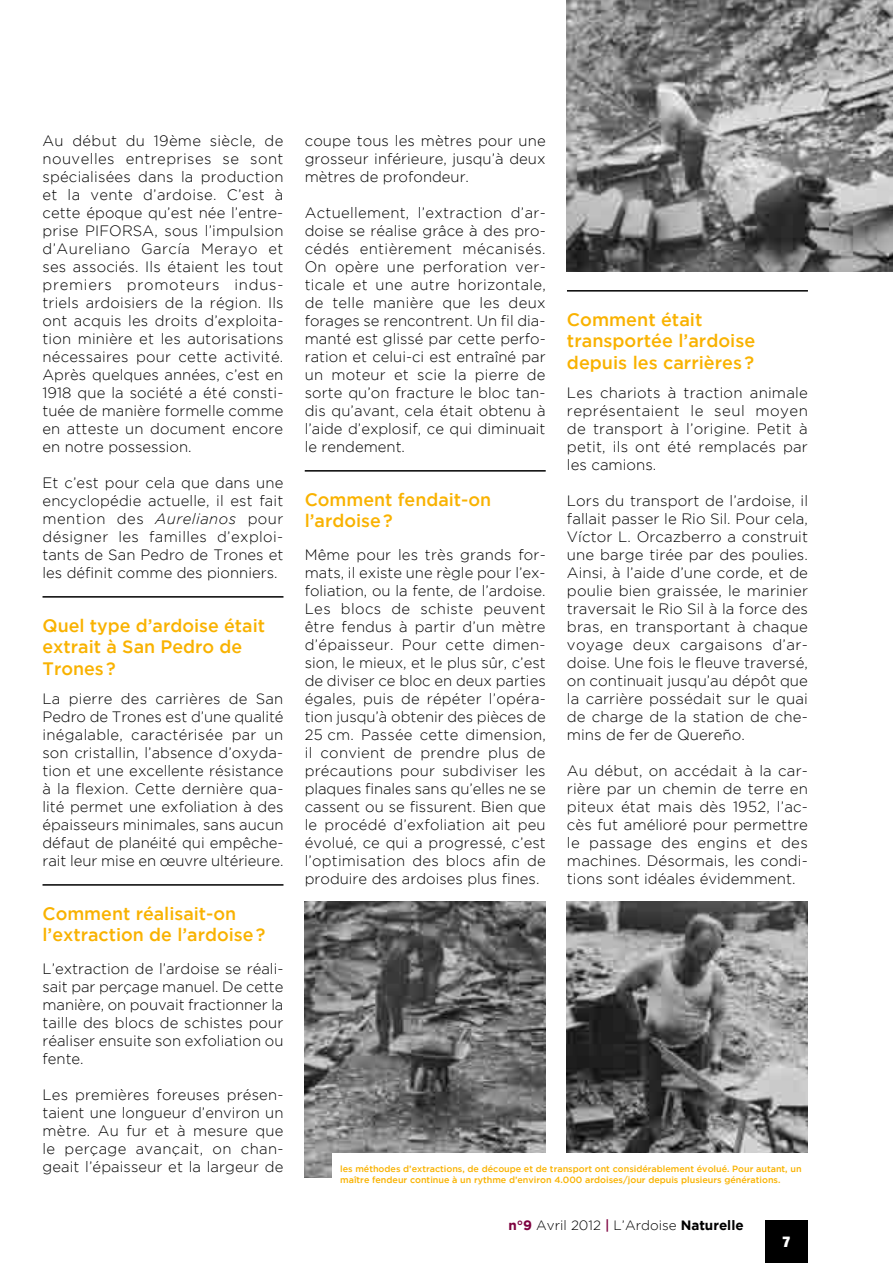
<style>
.page{position:relative;width:893px;height:1263px;background:#fff}
.page>*{position:absolute;margin:0;border:0;box-sizing:border-box;transform-origin:0 0}
.t1{font:500 18px/21.6px "Gotham";color:#f9b200}
.t2{font:300 15px/18px "Gotham";letter-spacing:.005em;color:#000;text-align:justify}
.t3{font:900 expanded 15px "Helvetica Neue LT";color:#fff}
.t4{font:300 13.5px "Gotham";color:#000}
.t5{font:500 9px/10.8px "Gotham";color:#f9b200}
.s1{font-style:italic}
.s2{font-weight:700;color:#7d003f}
.s3{font-weight:500;color:#7d003f}
.s4{font-weight:700}
</style>
<div class="page">
<div style="left:765px;top:1220px;width:43px;height:43px;background:#000"></div>
<hr style="left:43px;top:596px;width:240px;height:2px;background:#000">
<hr style="left:43px;top:884px;width:240px;height:2px;background:#000">
<hr style="left:305px;top:470px;width:241px;height:2px;background:#000">
<hr style="left:567px;top:290px;width:241px;height:2px;background:#000">
<img style="left:567px;top:0;width:326px;height:272px">
<img style="left:305px;top:902px;width:241px;height:276px">
<img style="left:567px;top:902px;width:241px;height:251px">
<div style="left:332px;top:1154px;width:484px;height:37px;background:#fff"></div>
<p class="t2" style="left:43px;top:131px;width:243px">Au début du 19ème siècle, de nouvelles entreprises se sont spécialisées dans la production et la vente d’ardoise. C’est à cette époque qu’est née l’entre&shy;prise PIFORSA</p>
<p class="t2" style="left:43px;top:221px;width:243px;text-indent:112px">, sous l’impulsion d’Aureliano García Merayo et ses associés. I ls étaient les tout premiers promoteurs indus&shy;triels ardoisiers de la région. Ils ont acquis les droits d’exploita&shy;tion minière et les autorisations nécessaires pour cette activité.<br>Après quelques années, c’est en 1918 que la société a été consti&shy;tuée de manière formelle comme en atteste un document encore en notre possession.</p>
<p class="t2" style="left:43px;top:473px;width:242px">Et c’est pour cela que dans une encyclopédie actuelle, il est fait mention des <span class="s1">Aurelianos</span> pour désigner les familles d’exploi&shy;tants de San Pedro de Trones et les définit comme des pionniers.</p>
<p class="t1" style="left:43px;top:614px;width:224px">Quel type d’ardoise était extrait à San Pedro de<br>Trones?</p>
<p class="t2" style="left:43px;top:689px;width:243px">La pierre des carrières de San Pedro de Trones est d’une qualité inégalable, caractérisée par un son cristallin, l’absence d’oxyda&shy;tion et une excellente résistance à la flexion. Cette dernière qua&shy;lité permet une exfoliation à des épaisseurs minimales, sans aucun défaut de planéité qui empêche&shy;rait leur mise en œuvre ultérieure.</p>
<p class="t1" style="left:43px;top:902px;width:224px">Comment réalisait-on l’extraction de l’ardoise?</p>
<p class="t2" style="left:43px;top:959px;width:243px">L’extraction de l’ardoise se réali&shy;sait par perçage manuel. De cette manière, on pouvait fractionner la taille des blocs de schistes pour réaliser ensuite son exfoliation ou fente.</p>
<p class="t2" style="left:43px;top:1085px;width:243px">Les premières foreuses présen&shy;taient une longueur d’environ un mètre. Au fur et à mesure que le perçage avançait, on chan&shy;geait l’épaisseur et la largeur de</p>
<p class="t2" style="left:305px;top:131px;width:242px">coupe tous les mètres pour une grosseur inférieure, jusqu’à deux mètres de profondeur.</p>
<p class="t2" style="left:305px;top:203px;width:243px">Actuellement, l’extraction d’ar&shy;doise se réalise grâce à des pro&shy;cédés entièrement mécanisés.<br>On opère une perforation ver&shy;ticale et une autre horizontale, de telle manière que les deux forages se rencontrent. Un fil dia&shy;manté est glissé par cette perfo&shy;ration et celui-ci est entraîné par un moteur et scie la pierre de sorte qu’on fracture le bloc tan&shy;dis qu’avant, cela était obtenu à l’aide d’explosif, ce qui diminuait le rendement.</p>
<p class="t1" style="left:305px;top:488px;width:188px">Comment fendait-on l’ardoise?</p>
<p class="t2" style="left:305px;top:545px;width:243px">Même pour les très grands for&shy;mats, il existe une règle pour l’ex&shy;foliation, ou la fente, de l’ardoise.<br>Les blocs de schiste peuvent être fendus à partir d’un mètre d’épaisseur. Pour cette dimen&shy;sion, le mieux, et le plus sûr, c’est de diviser ce bloc en deux parties égales, puis de répéter l’opéra&shy;tion jusqu’à obtenir des pièces de 25 cm. Passée cette dimension, il convient de prendre plus de précautions pour subdiviser les plaques finales sans qu’elles ne se cassent ou se fissurent. Bien que le procédé d’exfoliation ait peu évolué, ce qui a progressé, c’est l’optimisation des blocs afin de produire des ardoises plus fines.</p>
<p class="t1" style="left:567px;top:308px;width:190px">Comment était transportée l’ardoise depuis les carrières?</p>
<p class="t2" style="left:567px;top:383px;width:242px">Les chariots à traction animale représentaient le seul moyen de transport à l’origine. Petit à petit, ils ont été remplacés par les camions.</p>
<p class="t2" style="left:567px;top:491px;width:243px">Lors du transport de l’ardoise, il fallait passer le Rio Sil. Pour cela, Víctor L. Orcazberro a construit une barge tirée par des poulies.<br>Ainsi, à l’aide d’une corde, et de poulie bien graissée, le marinier traversait le Rio Sil à la force des bras, en transportant à chaque voyage deux cargaisons d’ar&shy;doise. Une fois le fleuve traversé, on continuait jusqu’au dépôt que la carrière possédait sur le quai de charge de la station de che&shy;mins de fer de Quereño.</p>
<p class="t2" style="left:567px;top:761px;width:243px">Au début, on accédait à la car&shy;rière par un chemin de terre en piteux état mais dès 1952, l’ac&shy;cès fut amélioré pour permettre le passage des engins et des machines. Désormais, les condi&shy;tions sont idéales évidemment.</p>
<p class="t5" style="left:340px;top:1163px;width:463px">les méthodes d’extractions, de découpe et de transport ont considérablement évolué. Pour autant, un maître fendeur continue à un rythme d’environ 4.000 ardoises/jour depuis plusieurs générations.</p>
<p class="t4" style="left:508px;top:1218px;width:237px"><span class="s2">n°9</span> Avril 2012 <span class="s3">|</span> L’Ardoise <span class="s4">Naturelle</span></p>
<p class="t3" style="left:782px;top:1232px;width:9px">7</p>
</div>
